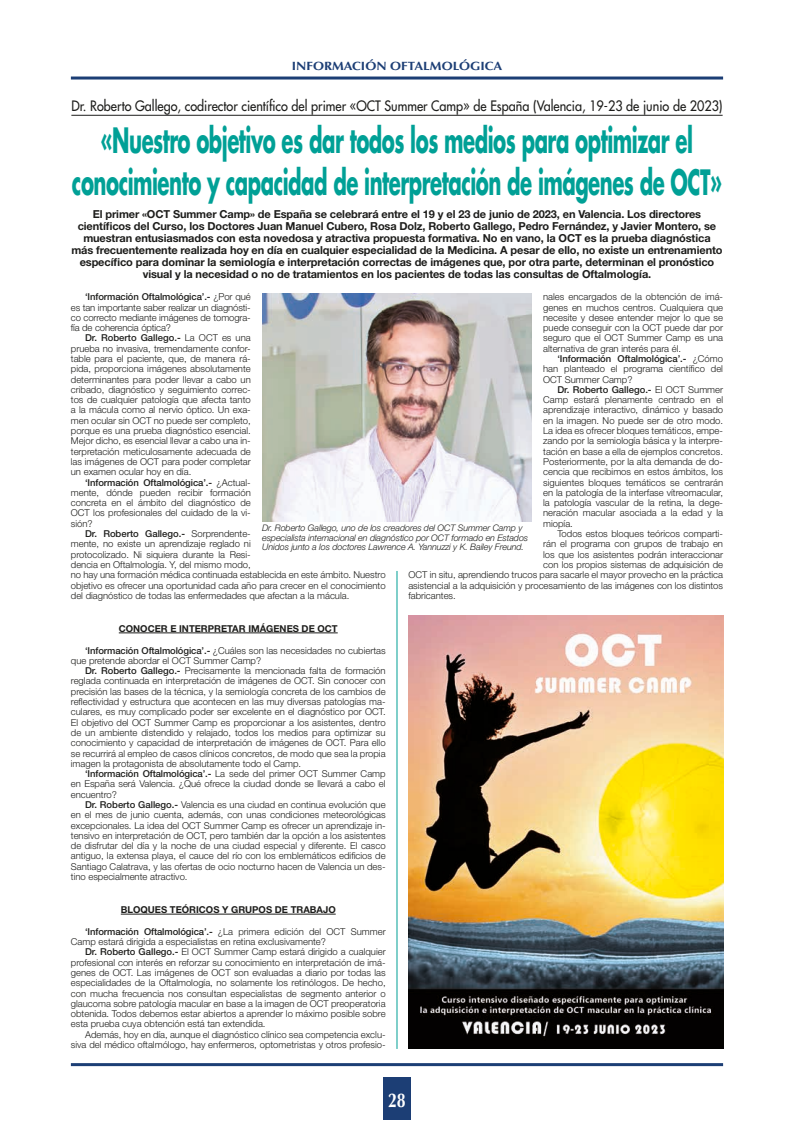
<style>
.page{position:relative;width:794px;height:1134px;background:#fff}
.page>*{position:absolute;margin:0;border:0;box-sizing:border-box;transform-origin:0 0}
.t1{font:700 34px/42px "Futura Std";letter-spacing:-.025em;color:#00a096;text-align:center;scale:.58 1}
.t2{font:700 20px "Optima LT Std";color:#fff;scale:.8 1}
.t3{font:500 14px "Futura Std";color:#1d1d1b;scale:.9 1}
.t4{font:700 12px "Optima LT Std";color:#1c3e75;scale:1.1 1}
.t5{font:700 11px/12px "Helvetica Neue LT Std";letter-spacing:-.01em;color:#1d1d1b;text-align:center}
.t6{font:300 9.5px/10.3px "Helvetica Neue LT Std";color:#1d1d1b;text-align:justify}
.t7{font:700 9.5px "Helvetica Neue LT Std";color:#1d1d1b}
.t8{font:italic 300 9px/9.5px "Helvetica Neue LT Std";letter-spacing:-.01em;color:#1d1d1b}
.s1{font-weight:500}
</style>
<div class="page">
<div style="left:383px;top:1078px;width:28px;height:42px;background:#1c3e75"></div>
<hr style="left:71px;top:77px;width:652px;height:3px;background:#1c3e75">
<hr style="left:71px;top:1063px;width:652px;height:3px;background:#1c3e75">
<img style="left:408px;top:615px;width:315px;height:434px">
<hr style="left:119px;top:633px;width:219px;height:1px;background:#1d1d1b">
<hr style="left:121px;top:914px;width:215px;height:1px;background:#1d1d1b">
<hr style="left:71px;top:115px;width:651px;height:1px;background:#1d1d1b">
<img style="left:262px;top:293px;width:270px;height:229px">
<hr style="left:397px;top:571px;width:1px;height:478px;background:#00a096">
<p class="t4" style="left:292px;top:59px;width:193px">INFORMACIÓN OFTALMOLÓGICA</p>
<h3 class="t3" style="left:71px;top:97px;width:725px">Dr. Roberto Gallego, codirector científico del primer «OCT Summer Camp» de España (Valencia, 19-23 de junio de 2023)</h3>
<h1 class="t1" style="left:72px;top:119px;width:1122px">«Nuestro objetivo es dar todos los medios para optimizar el conocimiento y capacidad de interpretación de imágenes de OCT»</h1>
<p class="t5" style="left:71px;top:208px;width:652px">El primer «OCT Summer Camp» de España se celebrará entre el 19 y el 23 de junio de 2023, en Valencia. Los directores científicos del Curso, los Doctores Juan Manuel Cubero, Rosa Dolz, Roberto Gallego, Pedro Fernández, y Javier Montero, se muestran entusiasmados con esta novedosa y atractiva propuesta formativa. No en vano, la OCT es la prueba diagnóstica más frecuentemente realizada hoy en día en cualquier especialidad de la Medicina. A pesar de ello, no existe un entrenamiento específico para dominar la semiología e interpretación correctas de imágenes que, por otra parte, determinan el pronóstico visual y la necesidad o no de tratamientos en los pacientes de todas las consultas de Oftalmología.</p>
<p class="t6" style="left:71px;top:291px;width:181px;text-indent:14px"><span class="s1">‘Información Oftalmológica’.-</span> ¿Por qué es tan importante saber realizar un diagnósti&shy;co correcto mediante imágenes de tomogra&shy;fía de coherencia óptica?</p>
<p class="t6" style="left:71px;top:333px;width:181px;text-indent:14px"><span class="s1">Dr. Roberto Gallego.-</span> La OCT es una prueba no invasiva, tremendamente confor&shy;table para el paciente, que, de manera rá&shy;pida, proporciona imágenes absolutamente determinantes para poder llevar a cabo un cribado, diagnóstico y seguimiento correc&shy;tos de cualquier patología que afecta tanto a la mácula como al nervio óptico. Un exa&shy;men ocular sin OCT no puede ser completo, porque es una prueba diagnóstico esencial.<br>Mejor dicho, es esencial llevar a cabo una in&shy;terpretación meticulosamente adecuada de las imágenes de OCT para poder completar un examen ocular hoy en día.</p>
<p class="t6" style="left:71px;top:477px;width:181px;text-indent:14px"><span class="s1">‘Información Oftalmológica’.-</span> ¿Actual&shy;mente, dónde pueden recibir formación concreta en el ámbito del diagnóstico de OCT los profesionales del cuidado de la vi&shy;sión?</p>
<p class="t6" style="left:71px;top:528px;width:316px;text-align:left;text-indent:14px"><span class="s1">Dr. Roberto Gallego.-</span> Sorprendente-<br>mente, no existe un aprendizaje reglado ni<br>protocolizado. Ni siquiera durante la Resi-<br>dencia en Oftalmología. Y, del mismo modo,<br>no hay una formación médica continuada establecida en este ámbito. Nuestro objetivo es ofrecer una oportunidad cada año para crecer en el conocimiento del diagnóstico de todas las enfermedades que afectan a la mácula.</p>
<p class="t7" style="left:119px;top:623px;width:220px">CONOCER E INTERPRETAR IMÁGENES DE OCT</p>
<p class="t6" style="left:71px;top:645px;width:316px;text-indent:14px"><span class="s1">‘Información Oftalmológica’.-</span> ¿Cuáles son las necesidades no cubiertas que pretende abordar el OCT Summer Camp?</p>
<p class="t6" style="left:71px;top:665px;width:316px;text-indent:14px"><span class="s1">Dr. Roberto Gallego.-</span> Precisamente la mencionada falta de formación reglada continuada en interpretación de imágenes de OCT. Sin conocer con precisión las bases de la técnica, y la semiología concreta de los cambios de reflectividad y estructura que acontecen en las muy diversas patologías ma&shy;culares, es muy complicado poder ser excelente en el diagnóstico por OCT.<br>El objetivo del OCT Summer Camp es proporcionar a los asistentes, dentro de un ambiente distendido y relajado, todos los medios para optimizar su conocimiento y capacidad de interpretación de imágenes de OCT. Para ello se recurrirá al empleo de casos clínicos concretos, de modo que sea la propia imagen la protagonista de absolutamente todo el Camp.</p>
<p class="t6" style="left:71px;top:768px;width:316px;text-indent:14px"><span class="s1">‘Información Oftalmológica’.-</span> La sede del primer OCT Summer Camp en España será Valencia. ¿Qué ofrece la ciudad donde se llevará a cabo el encuentro?</p>
<p class="t6" style="left:71px;top:799px;width:316px;text-indent:14px"><span class="s1">Dr. Roberto Gallego.-</span> Valencia es una ciudad en continua evolución que en el mes de junio cuenta, además, con unas condiciones meteorológicas excepcionales. La idea del OCT Summer Camp es ofrecer un aprendizaje in&shy;tensivo en interpretación de OCT, pero también dar la opción a los asistentes de disfrutar del día y la noche de una ciudad especial y diferente. El casco antiguo, la extensa playa, el cauce del río con los emblemáticos edificios de Santiago Calatrava, y las ofertas de ocio nocturno hacen de Valencia un des&shy;tino especialmente atractivo.</p>
<p class="t7" style="left:121px;top:904px;width:216px">BLOQUES TEÓRICOS Y GRUPOS DE TRABAJO</p>
<p class="t6" style="left:71px;top:926px;width:316px;text-indent:14px"><span class="s1">‘Información Oftalmológica’.-</span> ¿La primera edición del OCT Summer<br>Camp estará dirigida a especialistas en retina exclusivamente?</p>
<p class="t6" style="left:71px;top:946px;width:316px;text-indent:14px"><span class="s1">Dr. Roberto Gallego.-</span> El OCT Summer Camp estará dirigido a cualquier profesional con interés en reforzar su conocimiento en interpretación de imá&shy;genes de OCT. Las imágenes de OCT son evaluadas a diario por todas las especialidades de la Oftalmología, no solamente los retinólogos. De hecho, con mucha frecuencia nos consultan especialistas de segmento anterior o glaucoma sobre patología macular en base a la imagen de OCT preoperatoria obtenida. Todos debemos estar abiertos a aprender lo máximo posible sobre esta prueba cuya obtención está tan extendida.</p>
<p class="t6" style="left:71px;top:1029px;width:316px;text-align:right">Además, hoy en día, aunque el diagnóstico clínico sea competencia exclu&shy;siva del médico oftalmólogo, hay enfermeros, optometristas y otros profesio-</p>
<p class="t6" style="left:543px;top:291px;width:181px">nales encargados de la obtención de imá&shy;genes en muchos centros. Cualquiera que necesite y desee entender mejor lo que se puede conseguir con la OCT puede dar por seguro que el OCT Summer Camp es una alternativa de gran interés para él.</p>
<p class="t6" style="left:543px;top:353px;width:181px;text-indent:14px"><span class="s1">‘Información Oftalmológica’.-</span> ¿Cómo han planteado el programa científico del OCT Summer Camp?</p>
<p class="t6" style="left:543px;top:384px;width:181px;text-indent:14px"><span class="s1">Dr. Roberto Gallego.-</span> El OCT Summer Camp estará plenamente centrado en el aprendizaje interactivo, dinámico y basado en la imagen. No puede ser de otro modo.<br>La idea es ofrecer bloques temáticos, empe&shy;zando por la semiología básica y la interpre&shy;tación en base a ella de ejemplos concretos.<br>Posteriormente, por la alta demanda de do&shy;cencia que recibimos en estos ámbitos, los siguientes bloques temáticos se centrarán en la patología de la interfase vítreomacular, la patología vascular de la retina, la dege&shy;neración macular asociada a la edad y la miopía.</p>
<p class="t6" style="left:557px;top:528px;width:167px">Todos estos bloques teóricos comparti-</p>
<p class="t6" style="left:543px;top:539px;width:181px">rán el programa con grupos de trabajo en</p>
<p class="t6" style="left:543px;top:549px;width:181px">los que los asistentes podrán interaccionar</p>
<p class="t6" style="left:543px;top:559px;width:181px">con los propios sistemas de adquisición de</p>
<p class="t6" style="left:408px;top:569px;width:316px">OCT in situ, aprendiendo trucos para sacarle el mayor provecho en la práctica</p>
<p class="t6" style="left:408px;top:580px;width:316px">asistencial a la adquisición y procesamiento de las imágenes con los distintos</p>
<p class="t6" style="left:408px;top:590px;width:49px">fabricantes.</p>
<p class="t8" style="left:262px;top:523px;width:268px">Dr. Roberto Gallego, uno de los creadores del OCT Summer Camp y especialista internacional en diagnóstico por OCT formado en Estados<br>Unidos junto a los doctores Lawrence A. Yannuzzi y K. Bailey Freund.</p>
<h2 class="t2" style="left:388px;top:1088px;width:24px">28</h2>
</div>
